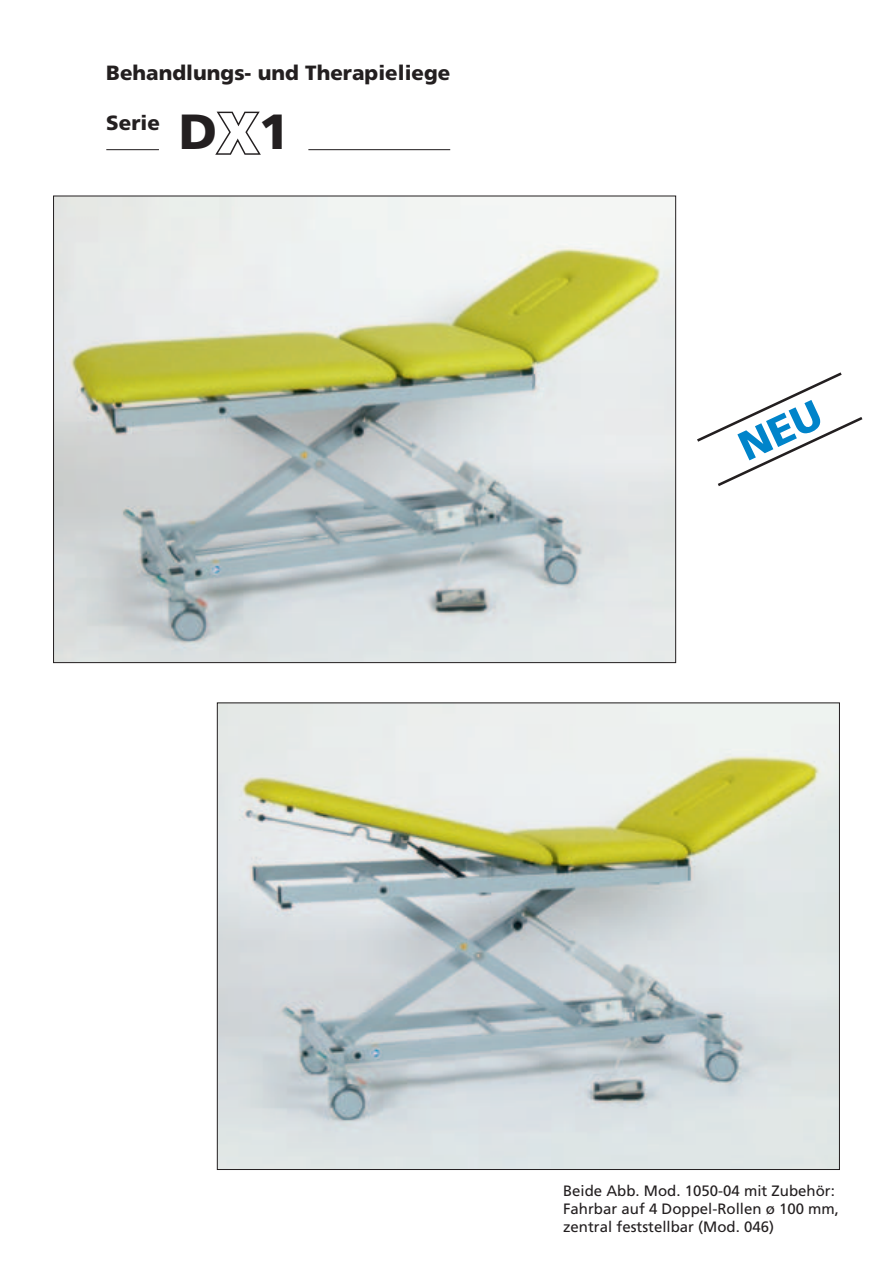
<style>
.page{position:relative;width:893px;height:1263px;background:#fff}
.page>*{position:absolute;margin:0;border:0;box-sizing:border-box;transform-origin:0 0}
.t1{font:900 49.35px "Frutiger";color:#231f20}
.t2{font:900 20.55px "Frutiger";color:#231f20}
.t3{font:15px/18px "Frutiger";color:#231f20}
.s1{font-size:57.6px;color:#fff}
</style>
<div class="page">
<svg style="left:215px;top:111px;width:46px;height:44px"></svg>
<hr style="left:308px;top:149px;width:142px;height:1px;background:#231f20">
<hr style="left:106px;top:149px;width:53px;height:1px;background:#231f20">
<img style="left:55px;top:198px;width:619px;height:463px">
<img style="left:219px;top:704px;width:619px;height:464px">
<svg style="left:697px;top:372px;width:166px;height:114px"></svg>
<h2 class="t2" style="left:106px;top:60px;width:346px">Behandlungs- und Therapieliege</h2>
<h2 class="t2" style="left:106px;top:110px;width:55px">Serie</h2>
<h1 class="t1" style="left:179px;top:102px;width:112px">D<span class="s1">X</span>1</h1>
<p class="t3" style="left:563px;top:1181px;width:277px">Beide Abb. Mod. 1050-04 mit Zubehör:<br>Fahrbar auf 4 Doppel-Rollen ø 100 mm, zentral feststellbar (Mod. 046)</p>
</div>
